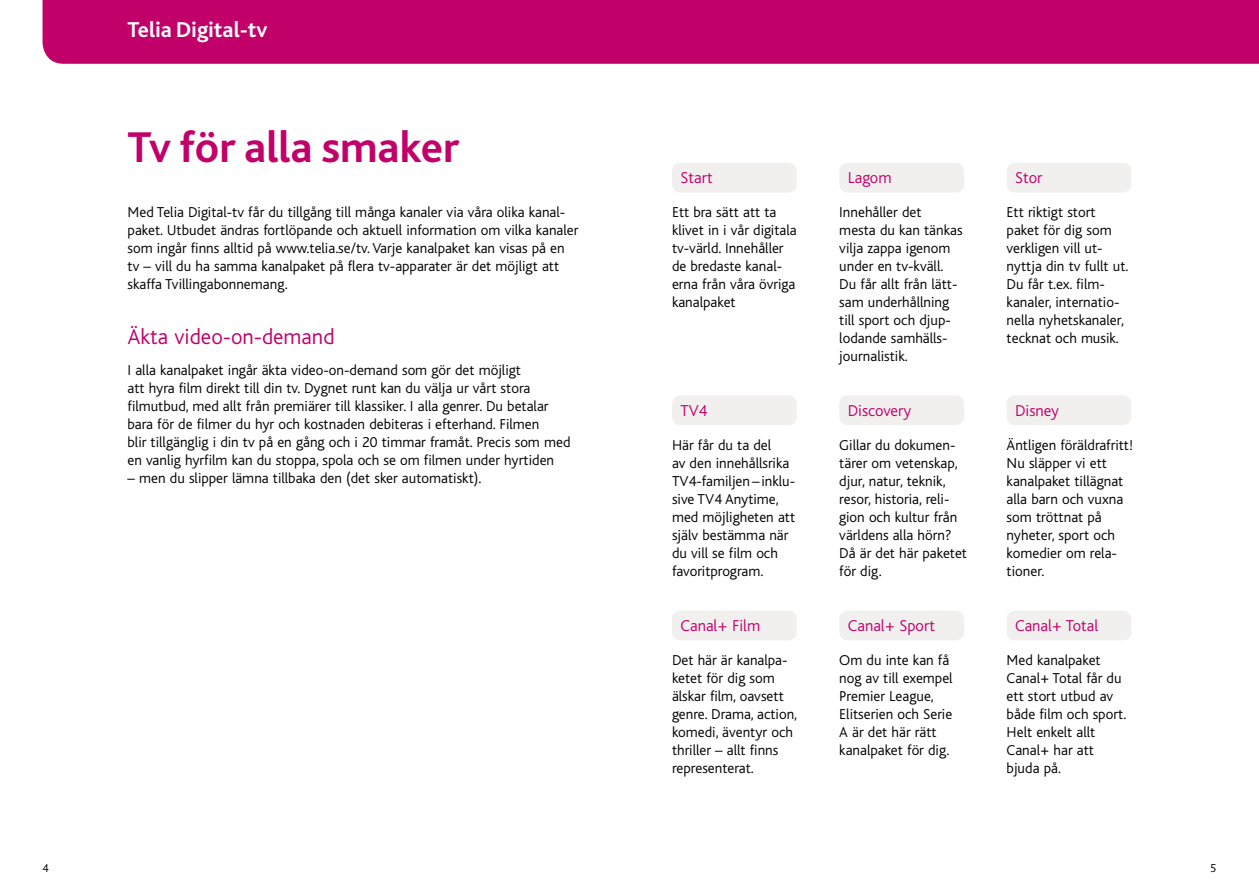
<style>
.page{position:relative;width:1259px;height:893px;background:#fff}
.page>*{position:absolute;margin:0;border:0;box-sizing:border-box;transform-origin:0 0}
.t1{font:700 45px "Telia Bliss";color:#c20069}
.t2{font:300 22.5px "Telia Bliss";color:#c20069}
.t3{font:700 22.5px "Telia Bliss";color:#fff}
.t4{font:300 16.5px "Telia Bliss";color:#c20069}
.t5{font:300 15px/18px "Telia Bliss";color:#000}
.t6{font:300 12px "Telia Bliss";color:#000}
</style>
<div class="page">
<div style="left:43px;top:0;width:1216px;height:64px;background:#c20069"></div>
<div style="left:672px;top:163px;width:125px;height:30px;background:#f1f0ee;border-radius:9px"></div>
<div style="left:672px;top:395px;width:125px;height:30px;background:#f1f0ee;border-radius:9px"></div>
<div style="left:672px;top:611px;width:125px;height:29px;background:#f1f0ee;border-radius:9px"></div>
<div style="left:839px;top:163px;width:125px;height:30px;background:#f1f0ee;border-radius:9px"></div>
<div style="left:839px;top:395px;width:125px;height:30px;background:#f1f0ee;border-radius:9px"></div>
<div style="left:839px;top:611px;width:125px;height:29px;background:#f1f0ee;border-radius:9px"></div>
<div style="left:1006px;top:163px;width:125px;height:30px;background:#f1f0ee;border-radius:9px"></div>
<div style="left:1006px;top:395px;width:125px;height:30px;background:#f1f0ee;border-radius:9px"></div>
<div style="left:1006px;top:611px;width:125px;height:29px;background:#f1f0ee;border-radius:9px"></div>
<h2 class="t3" style="left:128px;top:17px;width:141px">Telia Digital-tv</h2>
<h1 class="t1" style="left:128px;top:121px;width:333px">Tv för alla smaker</h1>
<p class="t5" style="left:128px;top:203px;width:452px">Med Telia Digital-tv får du tillgång till många kanaler via våra olika kanal&shy;paket. Utbudet ändras fortlöpande och aktuell information om vilka kanaler som ingår finns alltid på www.telia.se/tv. Varje kanalpaket kan visas på en tv – vill du ha samma kanalpaket på flera tv-apparater är det möjligt att skaffa Tvillingabonnemang.</p>
<h2 class="t2" style="left:128px;top:324px;width:208px">Äkta video-on-demand</h2>
<p class="t5" style="left:128px;top:361px;width:444px">I alla kanalpaket ingår äkta video-on-demand som gör det möjligt<br>att hyra film direkt till din tv. Dygnet runt kan du välja ur vårt stora filmutbud, med allt från premiärer till klassiker. I alla genrer. Du betalar bara för de filmer du hyr och kostnaden debiteras i efterhand. Filmen<br>blir tillgänglig i din tv på en gång och i 20 timmar framåt. Precis som med en vanlig hyrfilm kan du stoppa, spola och se om filmen under hyrtiden</p>
<p class="t5" style="left:128px;top:469px;width:355px">– men du slipper lämna tillbaka den (det sker automatiskt).</p>
<p class="t4" style="left:680px;top:168px;width:34px">Start</p>
<p class="t5" style="left:672px;top:203px;width:126px">Ett bra sätt att ta klivet in i vår digitala tv-värld. Innehåller de bredaste kanal&shy;erna från våra övriga kanalpaket</p>
<p class="t4" style="left:680px;top:401px;width:28px">TV4</p>
<p class="t5" style="left:672px;top:436px;width:125px">Här får du ta del<br>av den innehållsrika<br>TV4-familjen– inklu&shy;sive TV4 Anytime, med möjligheten att själv bestämma när du vill se film och favoritprogram.</p>
<p class="t4" style="left:680px;top:616px;width:81px">Canal+ Film</p>
<p class="t5" style="left:672px;top:651px;width:127px">Det här är kanalpa&shy;ketet för dig som älskar film, oavsett genre. Drama, action, komedi, äventyr och thriller – allt finns representerat.</p>
<p class="t4" style="left:848px;top:168px;width:45px">Lagom</p>
<p class="t5" style="left:839px;top:203px;width:125px">Innehåller det<br>mesta du kan tänkas vilja zappa igenom under en tv-kväll.<br>Du får allt från lätt&shy;sam underhållning till sport och djup&shy;lodande samhälls&shy;journalistik.</p>
<p class="t4" style="left:848px;top:401px;width:65px">Discovery</p>
<p class="t5" style="left:839px;top:436px;width:129px">Gillar du dokumen&shy;tärer om vetenskap, djur, natur, teknik, resor, historia, reli&shy;gion och kultur från världens alla hörn?<br>Då är det här paketet för dig.</p>
<p class="t4" style="left:848px;top:616px;width:89px">Canal+ Sport</p>
<p class="t5" style="left:839px;top:651px;width:115px">Om du inte kan få nog av till exempel<br>Premier League,<br>Elitserien och Serie<br>A är det här rätt kanalpaket för dig.</p>
<p class="t4" style="left:1015px;top:168px;width:29px">Stor</p>
<p class="t5" style="left:1006px;top:203px;width:123px">Ett riktigt stort paket för dig som verkligen vill ut&shy;nyttja din tv fullt ut.<br>Du får t.ex. film&shy;kanaler, internatio&shy;nella nyhetskanaler, tecknat och musik.</p>
<p class="t4" style="left:1015px;top:401px;width:46px">Disney</p>
<p class="t5" style="left:1006px;top:436px;width:128px">Äntligen föräldrafritt!<br>Nu släpper vi ett kanalpaket tillägnat alla barn och vuxna som tröttnat på nyheter, sport och komedier om rela&shy;tioner.</p>
<p class="t4" style="left:1015px;top:616px;width:85px">Canal+ Total</p>
<p class="t5" style="left:1006px;top:651px;width:121px">Med kanalpaket<br>Canal+ Total får du ett stort utbud av både film och sport.<br>Helt enkelt allt<br>Canal+ har att bjuda på.</p>
<p class="t6" style="left:43px;top:861px;width:8px">4</p>
<p class="t6" style="left:1210px;top:861px;width:8px">5</p>
</div>
